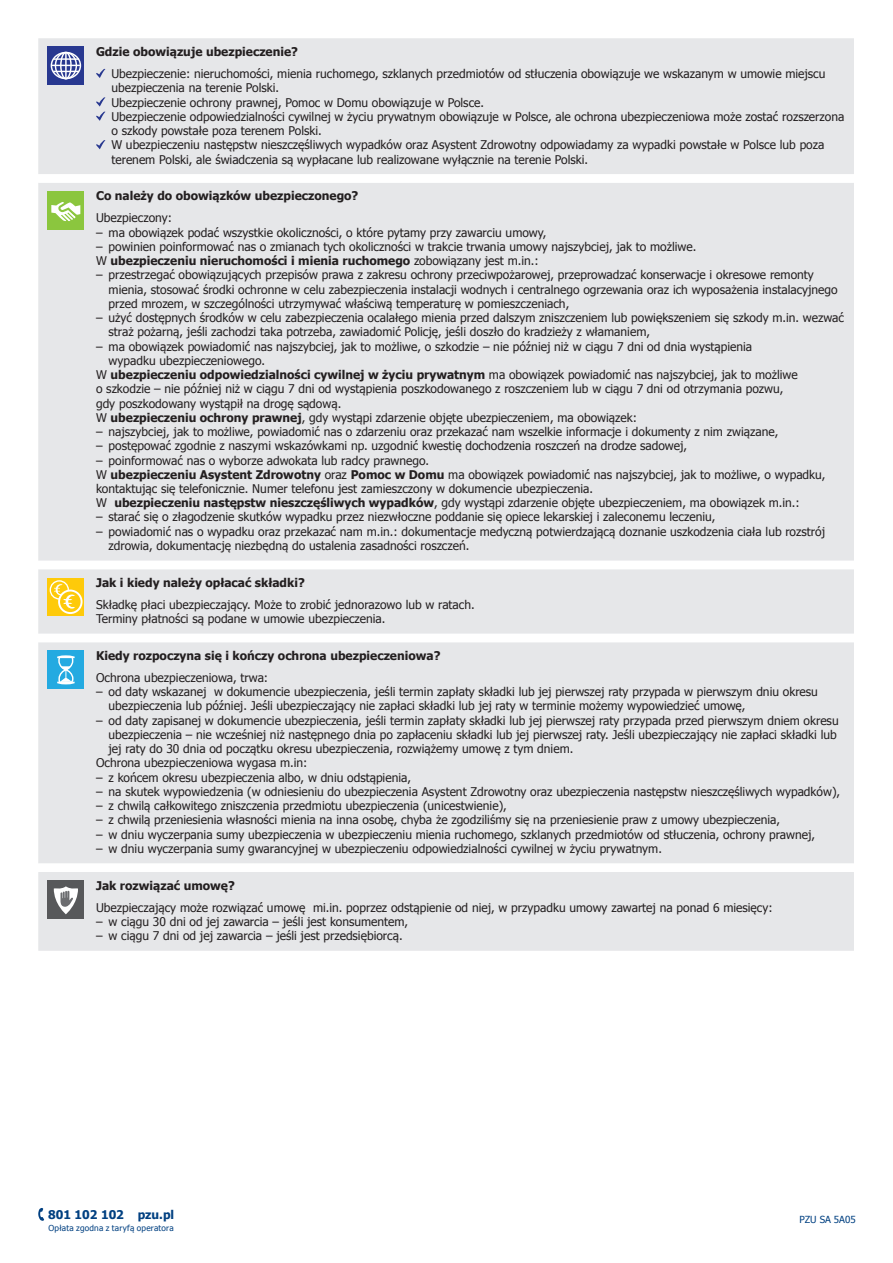
<style>
.page{position:relative;width:893px;height:1263px;background:#fff}
.page>*{position:absolute;margin:0;border:0;box-sizing:border-box;transform-origin:0 0}
.t1{font:12px/14.2px "Tahoma";color:#231f20}
.t2{font:700 12px "Tahoma";color:#231f20}
.t3{font:700 12px "Tahoma";color:#014081}
.t4{font:9.75px "Tahoma";color:#014081}
.t5{font:8.25px "Tahoma";letter-spacing:.025em;color:#014081}
.s1{font-weight:700}
.s2{font-weight:400}
</style>
<div class="page">
<svg style="left:38px;top:1208px;width:6px;height:13px"></svg>
<div style="left:38px;top:38px;width:816px;height:913px;background:#e6e7e9"></div>
<div style="left:38px;top:174px;width:816px;height:698px;background:#e6e7e9"></div>
<svg style="left:48px;top:47px;width:36px;height:38px"></svg>
<div style="left:51px;top:52px;width:30px;height:27px;border:1px solid #fff;border-radius:50%"></div>
<div style="left:55px;top:52px;width:22px;height:27px;border:1px solid #fff;border-radius:50%"></div>
<div style="left:60px;top:52px;width:12px;height:27px;border:1px solid #fff;border-radius:50%"></div>
<hr style="left:65px;top:53px;width:2px;height:26px;background:#fff">
<hr style="left:53px;top:58px;width:26px;height:2px;background:#fff">
<svg style="left:51px;top:65px;width:29px;height:7px"></svg>
<svg style="left:96px;top:69px;width:9px;height:9px"></svg>
<svg style="left:96px;top:97px;width:9px;height:24px"></svg>
<svg style="left:96px;top:140px;width:9px;height:9px"></svg>
<div style="left:48px;top:191px;width:36px;height:38px;background:#8bc63e"></div>
<svg style="left:51px;top:202px;width:30px;height:19px"></svg>
<div style="left:48px;top:578px;width:36px;height:38px;background:#feca0a"></div>
<div style="left:50px;top:580px;width:19px;height:20px;border:1px solid #fff;border-radius:50%"></div>
<svg style="left:59px;top:590px;width:23px;height:23px"></svg>
<div style="left:58px;top:589px;width:25px;height:25px;border:2px solid #fff;border-radius:50%"></div>
<svg style="left:53px;top:583px;width:23px;height:27px"></svg>
<div style="left:48px;top:651px;width:36px;height:38px;background:#24aae1"></div>
<svg style="left:57px;top:655px;width:18px;height:29px"></svg>
<div style="left:48px;top:880px;width:36px;height:39px;background:#57585a"></div>
<svg style="left:54px;top:886px;width:24px;height:28px"></svg>
<p class="t2" style="left:96px;top:43px;width:203px">Gdzie obowiązuje ubezpieczenie?</p>
<p class="t1" style="left:111px;top:66px;width:734px">Ubezpieczenie: nieruchomości, mienia ruchomego, szklanych przedmiotów od stłuczenia obowiązuje we wskazanym w umowie miejscu ubezpieczenia na terenie Polski.<br>Ubezpieczenie ochrony prawnej, Pomoc w Domu obowiązuje w Polsce.<br>Ubezpieczenie odpowiedzialności cywilnej w życiu prywatnym obowiązuje w Polsce, ale ochrona ubezpieczeniowa może zostać rozszerzona o szkody powstałe poza terenem Polski.<br>W ubezpieczeniu następstw nieszczęśliwych wypadków oraz Asystent Zdrowotny odpowiadamy za wypadki powstałe w Polsce lub poza terenem Polski, ale świadczenia są wypłacane lub realizowane wyłącznie na terenie Polski.</p>
<p class="t2" style="left:96px;top:188px;width:264px">Co należy do obowiązków ubezpieczonego?</p>
<p class="t1" style="left:96px;top:210px;width:77px">Ubezpieczony:</p>
<p class="t1" style="left:96px;top:225px;width:452px">– ma obowiązek podać wszystkie okoliczności, o które pytamy przy zawarciu umowy,</p>
<p class="t1" style="left:96px;top:239px;width:602px">– powinien poinformować nas o zmianach tych okoliczności w trakcie trwania umowy najszybciej, jak to możliwe.<br>W <span class="s1">ubezpieczeniu nieruchomości i mienia ruchomego</span> zobowiązany jest m.in.:</p>
<p class="t1" style="left:109px;top:267px;width:731px;text-indent:-13px">– przestrzegać obowiązujących przepisów prawa z zakresu ochrony przeciwpożarowej, przeprowadzać konserwacje i okresowe remonty mienia, stosować środki ochronne w celu zabezpieczenia instalacji wodnych i centralnego ogrzewania oraz ich wyposażenia instalacyjnego przed mrozem, w szczególności utrzymywać właściwą temperaturę w pomieszczeniach,</p>
<p class="t1" style="left:109px;top:310px;width:737px;text-indent:-13px">– użyć dostępnych środków w celu zabezpieczenia ocalałego mienia przed dalszym zniszczeniem lub powiększeniem się szkody m.in. wezwać straż pożarną, jeśli zachodzi taka potrzeba, zawiadomić Policję, jeśli doszło do kradzieży z włamaniem,</p>
<p class="t1" style="left:96px;top:338px;width:658px">– ma obowiązek powiadomić nas najszybciej, jak to możliwe, o szkodzie – nie później niż w ciągu 7 dni od dnia wystąpienia</p>
<p class="t1" style="left:109px;top:353px;width:158px">wypadku ubezpieczeniowego.</p>
<p class="t2" style="left:96px;top:366px;width:703px"><span class="s2">W</span> ubezpieczeniu odpowiedzialności cywilnej w życiu prywatnym <span class="s2">ma obowiązek powiadomić nas najszybciej, jak to możliwe</span></p>
<p class="t1" style="left:96px;top:381px;width:689px">o szkodzie – nie później niż w ciągu 7 dni od wystąpienia poszkodowanego z roszczeniem lub w ciągu 7 dni od otrzymania pozwu,</p>
<p class="t1" style="left:96px;top:395px;width:247px">gdy poszkodowany wystąpił na drogę sądową.</p>
<p class="t1" style="left:96px;top:410px;width:542px">W <span class="s1">ubezpieczeniu ochrony prawnej</span>, gdy wystąpi zdarzenie objęte ubezpieczeniem, ma obowiązek:</p>
<p class="t1" style="left:96px;top:424px;width:684px">– najszybciej, jak to możliwe, powiadomić nas o zdarzeniu oraz przekazać nam wszelkie informacje i dokumenty z nim związane,</p>
<p class="t1" style="left:96px;top:438px;width:593px">– postępować zgodnie z naszymi wskazówkami np. uzgodnić kwestię dochodzenia roszczeń na drodze sadowej,</p>
<p class="t1" style="left:96px;top:452px;width:731px">– poinformować nas o wyborze adwokata lub radcy prawnego.<br>W <span class="s1">ubezpieczeniu Asystent Zdrowotny</span> oraz <span class="s1">Pomoc w Domu</span> ma obowiązek powiadomić nas najszybciej, jak to możliwe, o wypadku, kontaktując się telefonicznie. Numer telefonu jest zamieszczony w dokumencie ubezpieczenia.<br>W <span class="s1">ubezpieczeniu następstw nieszczęśliwych wypadków</span>, gdy wystąpi zdarzenie objęte ubezpieczeniem, ma obowiązek m.in.:</p>
<p class="t1" style="left:96px;top:509px;width:621px">– starać się o złagodzenie skutków wypadku przez niezwłoczne poddanie się opiece lekarskiej i zaleconemu leczeniu,</p>
<p class="t1" style="left:109px;top:524px;width:718px;text-indent:-13px">– powiadomić nas o wypadku oraz przekazać nam m.in.: dokumentacje medyczną potwierdzającą doznanie uszkodzenia ciała lub rozstrój zdrowia, dokumentację niezbędną do ustalenia zasadności roszczeń.</p>
<p class="t2" style="left:96px;top:574px;width:210px">Jak i kiedy należy opłacać składki?</p>
<p class="t1" style="left:96px;top:597px;width:380px">Składkę płaci ubezpieczający. Może to zrobić jednorazowo lub w ratach.<br>Terminy płatności są podane w umowie ubezpieczenia.</p>
<p class="t2" style="left:96px;top:647px;width:346px">Kiedy rozpoczyna się i kończy ochrona ubezpieczeniowa?</p>
<p class="t1" style="left:96px;top:670px;width:174px">Ochrona ubezpieczeniowa, trwa:</p>
<p class="t1" style="left:109px;top:684px;width:711px;text-indent:-13px">– od daty wskazanej w dokumencie ubezpieczenia, jeśli termin zapłaty składki lub jej pierwszej raty przypada w pierwszym dniu okresu ubezpieczenia lub później. Jeśli ubezpieczający nie zapłaci składki lub jej raty w terminie możemy wypowiedzieć umowę,</p>
<p class="t1" style="left:96px;top:712px;width:744px">– od daty zapisanej w dokumencie ubezpieczenia, jeśli termin zapłaty składki lub jej pierwszej raty przypada przed pierwszym dniem okresu</p>
<p class="t1" style="left:109px;top:727px;width:730px">ubezpieczenia – nie wcześniej niż następnego dnia po zapłaceniu składki lub jej pierwszej raty. Jeśli ubezpieczający nie zapłaci składki lub</p>
<p class="t1" style="left:109px;top:741px;width:466px">jej raty do 30 dnia od początku okresu ubezpieczenia, rozwiążemy umowę z tym dniem.</p>
<p class="t1" style="left:96px;top:755px;width:213px">Ochrona ubezpieczeniowa wygasa m.in:</p>
<p class="t1" style="left:96px;top:769px;width:317px">– z końcem okresu ubezpieczenia albo, w dniu odstąpienia,</p>
<p class="t1" style="left:96px;top:784px;width:746px">– na skutek wypowiedzenia (w odniesieniu do ubezpieczenia Asystent Zdrowotny oraz ubezpieczenia następstw nieszczęśliwych wypadków),</p>
<p class="t1" style="left:96px;top:798px;width:412px">– z chwilą całkowitego zniszczenia przedmiotu ubezpieczenia (unicestwienie),</p>
<p class="t1" style="left:96px;top:812px;width:685px">– z chwilą przeniesienia własności mienia na inna osobę, chyba że zgodziliśmy się na przeniesienie praw z umowy ubezpieczenia,</p>
<p class="t1" style="left:96px;top:826px;width:720px">– w dniu wyczerpania sumy ubezpieczenia w ubezpieczeniu mienia ruchomego, szklanych przedmiotów od stłuczenia, ochrony prawnej,</p>
<p class="t1" style="left:96px;top:841px;width:567px">– w dniu wyczerpania sumy gwarancyjnej w ubezpieczeniu odpowiedzialności cywilnej w życiu prywatnym.</p>
<p class="t2" style="left:96px;top:877px;width:140px">Jak rozwiązać umowę?</p>
<p class="t1" style="left:96px;top:900px;width:678px">Ubezpieczający może rozwiązać umowę mi.in. poprzez odstąpienie od niej, w przypadku umowy zawartej na ponad 6 miesięcy:</p>
<p class="t1" style="left:96px;top:914px;width:314px">– w ciągu 30 dni od jej zawarcia – jeśli jest konsumentem,</p>
<p class="t1" style="left:96px;top:928px;width:308px">– w ciągu 7 dni od jej zawarcia – jeśli jest przedsiębiorcą.</p>
<p class="t3" style="left:48px;top:1206px;width:128px">801 102 102 pzu.pl</p>
<p class="t5" style="left:48px;top:1223px;width:127px">Opłata zgodna z taryfą operatora</p>
<p class="t4" style="left:799px;top:1212px;width:58px">PZU SA 5A05</p>
</div>
